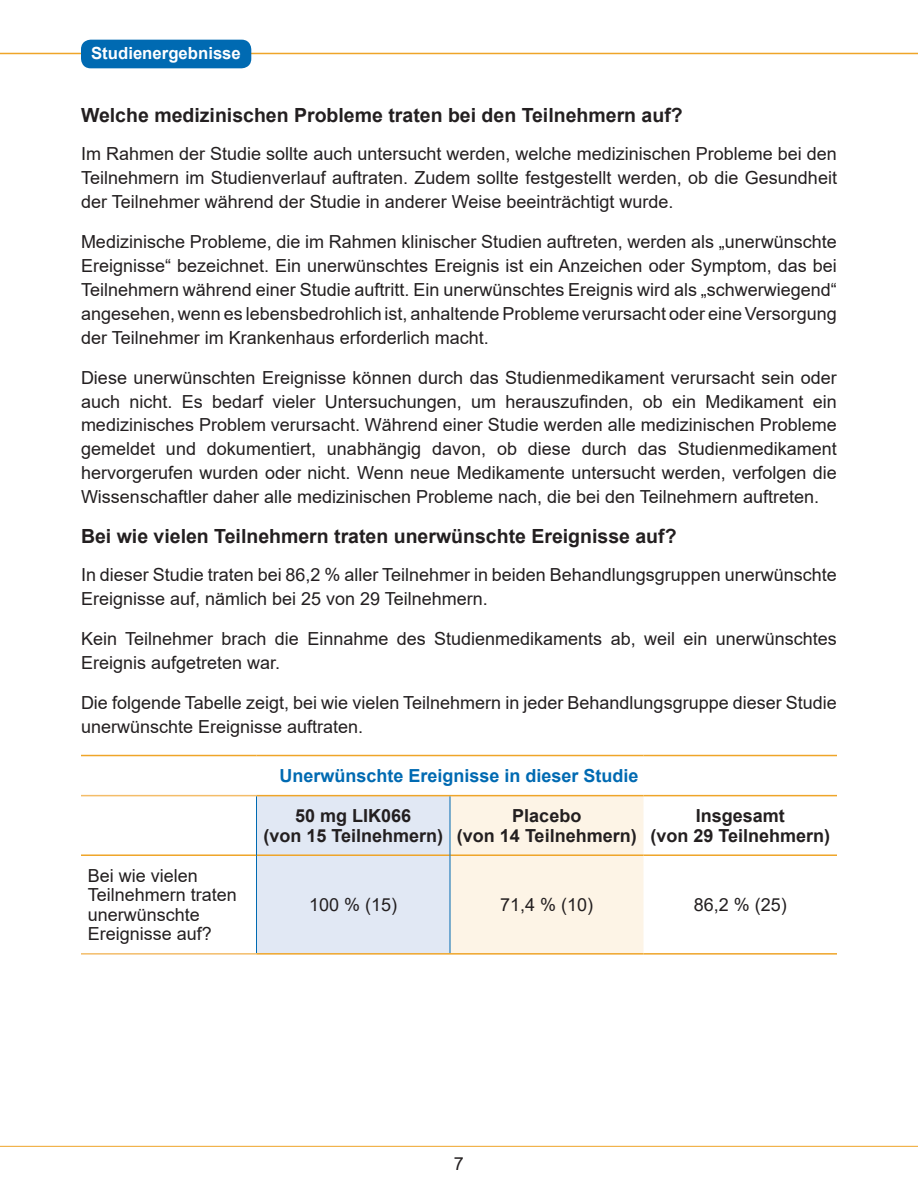
<style>
.page{position:relative;width:918px;height:1188px;background:#fff}
.page>*{position:absolute;margin:0;border:0;box-sizing:border-box;transform-origin:0 0}
.t1{font:700 19.5px "Arial";color:#231f20}
.t2{font:18px/24px "Arial";color:#231f20}
.t3{font:700 18px/19.5px "Arial";color:#231f20;text-align:center}
.t4{font:700 18px "Arial";color:#006ab2}
.t5{font:700 16.8px "Arial";color:#fff}
</style>
<div class="page">
<hr style="left:0;top:53px;width:918px;height:1px;background:#efa529">
<div style="left:81px;top:40px;width:170px;height:28px;background:#006ab2;border-radius:10px"></div>
<hr style="left:0;top:1146px;width:918px;height:1px;background:#efa529">
<svg style="left:257px;top:796px;width:387px;height:157px;background:#eeedec"></svg>
<hr style="left:81px;top:755px;width:175px;height:1px;background:#efa529">
<hr style="left:256px;top:755px;width:194px;height:1px;background:#efa529">
<hr style="left:450px;top:755px;width:194px;height:1px;background:#efa529">
<hr style="left:644px;top:755px;width:193px;height:1px;background:#efa529">
<hr style="left:81px;top:854px;width:175px;height:2px;background:#efa529">
<hr style="left:257px;top:854px;width:193px;height:2px;background:#efa529">
<hr style="left:450px;top:854px;width:194px;height:2px;background:#efa529">
<hr style="left:644px;top:854px;width:193px;height:2px;background:#efa529">
<hr style="left:81px;top:795px;width:175px;height:1px;background:#f4bd69">
<hr style="left:256px;top:795px;width:194px;height:1px;background:#efa529">
<hr style="left:450px;top:795px;width:194px;height:1px;background:#efa529">
<hr style="left:644px;top:795px;width:193px;height:1px;background:#efa529">
<hr style="left:256px;top:855px;width:1px;height:98px;background:#006ab2">
<hr style="left:450px;top:855px;width:1px;height:98px;background:#006ab2">
<hr style="left:81px;top:953px;width:175px;height:2px;background:#f4bd69">
<hr style="left:256px;top:796px;width:1px;height:59px;background:#006ab2">
<hr style="left:450px;top:796px;width:1px;height:59px;background:#006ab2">
<hr style="left:256px;top:953px;width:194px;height:2px;background:#efa529">
<hr style="left:450px;top:953px;width:194px;height:2px;background:#efa529">
<hr style="left:644px;top:953px;width:193px;height:2px;background:#efa529">
<p class="t5" style="left:91px;top:41px;width:151px">Studienergebnisse</p>
<p class="t1" style="left:81px;top:102px;width:603px">Welche medizinischen Probleme traten bei den Teilnehmern auf?</p>
<p class="t2" style="left:81px;top:141px;width:758px;text-align:justify">Im Rahmen der Studie sollte auch untersucht werden, welche medizinischen Probleme bei den Teilnehmern im Studienverlauf auftraten. Zudem sollte festgestellt werden, ob die Gesundheit der Teilnehmer während der Studie in anderer Weise beeinträchtigt wurde.</p>
<p class="t2" style="left:81px;top:229px;width:757px;text-align:justify">Medizinische Probleme, die im Rahmen klinischer Studien auftreten, werden als „unerwünschte Ereignisse“ bezeichnet. Ein unerwünschtes Ereignis ist ein Anzeichen oder Symptom, das bei Teilnehmern während einer Studie auftritt. Ein unerwünschtes Ereignis wird als „schwerwiegend“ angesehen, wenn es lebensbedrohlich ist, anhaltende Probleme verursacht oder eine Versorgung der Teilnehmer im Krankenhaus erforderlich macht.</p>
<p class="t2" style="left:81px;top:365px;width:757px;text-align:justify">Diese unerwünschten Ereignisse können durch das Studienmedikament verursacht sein oder auch nicht. Es bedarf vieler Untersuchungen, um herauszufinden, ob ein Medikament ein medizinisches Problem verursacht. Während einer Studie werden alle medizinischen Probleme gemeldet und dokumentiert, unabhängig davon, ob diese durch das Studienmedikament hervorgerufen wurden oder nicht. Wenn neue Medikamente untersucht werden, verfolgen die Wissenschaftler daher alle medizinischen Probleme nach, die bei den Teilnehmern auftreten.</p>
<p class="t1" style="left:81px;top:523px;width:597px">Bei wie vielen Teilnehmern traten unerwünschte Ereignisse auf?</p>
<p class="t2" style="left:81px;top:563px;width:757px">In dieser Studie traten bei 86,2 % aller Teilnehmer in beiden Behandlungsgruppen unerwünschte<br>Ereignisse auf, nämlich bei 25 von 29 Teilnehmern.</p>
<p class="t2" style="left:81px;top:626px;width:757px">Kein Teilnehmer brach die Einnahme des Studienmedikaments ab, weil ein unerwünschtes<br>Ereignis aufgetreten war.</p>
<p class="t2" style="left:81px;top:690px;width:757px">Die folgende Tabelle zeigt, bei wie vielen Teilnehmern in jeder Behandlungsgruppe dieser Studie unerwünschte Ereignisse auftraten.</p>
<p class="t4" style="left:279px;top:763px;width:361px">Unerwünschte Ereignisse in dieser Studie</p>
<p class="t3" style="left:263px;top:806px;width:181px">50 mg LIK066<br>(von 15 Teilnehmern)</p>
<p class="t3" style="left:457px;top:806px;width:181px">Placebo<br>(von 14 Teilnehmern)</p>
<p class="t3" style="left:650px;top:806px;width:181px">Insgesamt<br>(von 29 Teilnehmern)</p>
<p class="t2" style="left:88px;top:866px;width:151px;line-height:19.5px">Bei wie vielen<br>Teilnehmern traten unerwünschte<br>Ereignisse auf?</p>
<p class="t2" style="left:309px;top:893px;width:90px">100 % (15)</p>
<p class="t2" style="left:500px;top:893px;width:95px">71,4 % (10)</p>
<p class="t2" style="left:694px;top:893px;width:95px">86,2 % (25)</p>
<p class="t2" style="left:454px;top:1151px;width:12px">7</p>
</div>
